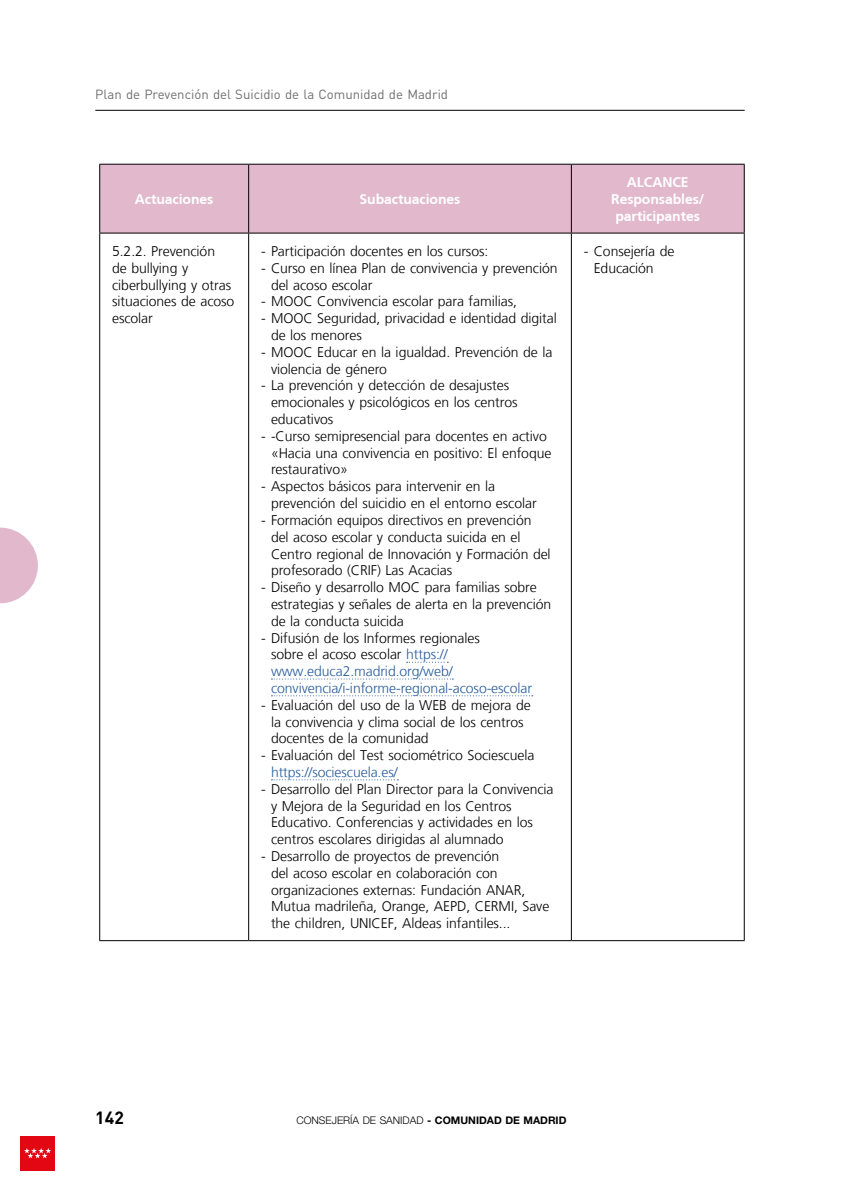
<style>
.page{position:relative;width:844px;height:1191px;background:#fff}
.page>*{position:absolute;margin:0;border:0;box-sizing:border-box;transform-origin:0 0}
.t1{font:700 17.5px "DIN Pro";color:#000}
.Tabla-texto_lineas{font:300 14px/16.8px "Frutiger LT";letter-spacing:-.005em;color:#000}
.t2{font:300 14px/16.8px "Frutiger LT";letter-spacing:-.005em;color:#275b9b}
.Tabla-cabezas{font:700 14px/16.8px "Frutiger CE";letter-spacing:-.005em;color:#fff;text-align:center}
.t3{font:13.12px "DIN Pro";color:#706f6f}
.t4{font:300 10.5px "Helvetica Neue LT Std";color:#000}
.s1{color:#000}
.s2{color:#275b9b}
.s3{font-weight:700}
</style>
<div class="page">
<hr style="left:95px;top:110px;width:649px;height:1px;background:#000">
<svg style="left:0;top:527px;width:38px;height:76px"></svg>
<div style="left:20px;top:1136px;width:35px;height:34px;background:#e30613"></div>
<svg style="left:24px;top:1148px;width:27px;height:10px"></svg>
<div style="left:100px;top:165px;width:643px;height:68px;background:#e2b8cd"></div>
<hr style="left:99px;top:164px;width:149px;height:1px;background:#000">
<hr style="left:99px;top:165px;width:1px;height:68px;background:#000">
<hr style="left:248px;top:164px;width:323px;height:1px;background:#000">
<hr style="left:248px;top:165px;width:1px;height:68px;background:#000">
<hr style="left:571px;top:164px;width:173px;height:1px;background:#000">
<hr style="left:570px;top:165px;width:1px;height:68px;background:#000">
<hr style="left:743px;top:165px;width:1px;height:68px;background:#000">
<hr style="left:99px;top:233px;width:149px;height:1px;background:#000">
<hr style="left:99px;top:233px;width:1px;height:707px;background:#000">
<hr style="left:248px;top:233px;width:323px;height:1px;background:#000">
<hr style="left:248px;top:233px;width:1px;height:707px;background:#000">
<hr style="left:571px;top:233px;width:173px;height:1px;background:#000">
<hr style="left:570px;top:233px;width:1px;height:707px;background:#000">
<hr style="left:743px;top:233px;width:1px;height:707px;background:#000">
<hr style="left:99px;top:940px;width:149px;height:1px;background:#000">
<hr style="left:248px;top:940px;width:323px;height:1px;background:#000">
<hr style="left:571px;top:940px;width:173px;height:1px;background:#000">
<svg style="left:406px;top:662px;width:42px;height:1px"></svg>
<svg style="left:271px;top:678px;width:182px;height:1px"></svg>
<svg style="left:271px;top:695px;width:261px;height:1px"></svg>
<svg style="left:271px;top:779px;width:127px;height:1px"></svg>
<p class="t3" style="left:95px;top:84px;width:354px">Plan de Prevención del Suicidio de la Comunidad de Madrid</p>
<p class="Tabla-cabezas" style="left:135px;top:190px;width:80px">Actuaciones</p>
<p class="Tabla-cabezas" style="left:359px;top:190px;width:102px">Subactuaciones</p>
<p class="Tabla-texto_lineas" style="left:112px;top:243px;width:124px">5.2.2. Prevención<br>de bullying y ciberbullying y otras situaciones de acoso escolar</p>
<p class="Tabla-texto_lineas" style="left:261px;top:243px;width:229px">- Participación docentes en los cursos:</p>
<p class="Tabla-texto_lineas" style="left:271px;top:260px;width:288px;text-indent:-10px">- Curso en línea Plan de convivencia y prevención del acoso escolar</p>
<p class="Tabla-texto_lineas" style="left:261px;top:293px;width:257px">- MOOC Convivencia escolar para familias,</p>
<p class="Tabla-texto_lineas" style="left:271px;top:310px;width:287px;text-indent:-10px">- MOOC Seguridad, privacidad e identidad digital de los menores</p>
<p class="Tabla-texto_lineas" style="left:271px;top:344px;width:283px;text-indent:-10px">- MOOC Educar en la igualdad. Prevención de la violencia de género</p>
<p class="Tabla-texto_lineas" style="left:271px;top:377px;width:248px;text-indent:-10px">- La prevención y detección de desajustes emocionales y psicológicos en los centros educativos</p>
<p class="Tabla-texto_lineas" style="left:271px;top:428px;width:282px;text-indent:-10px">- -Curso semipresencial para docentes en activo «Hacia una convivencia en positivo: El enfoque restaurativo»</p>
<p class="Tabla-texto_lineas" style="left:271px;top:478px;width:267px;text-indent:-10px">- Aspectos básicos para intervenir en la prevención del suicidio en el entorno escolar</p>
<p class="Tabla-texto_lineas" style="left:271px;top:512px;width:281px;text-indent:-10px">- Formación equipos directivos en prevención del acoso escolar y conducta suicida en el Centro regional de Innovación y Formación del profesorado (CRIF) Las Acacias</p>
<p class="Tabla-texto_lineas" style="left:271px;top:579px;width:282px;text-indent:-10px">- Diseño y desarrollo MOC para familias sobre estrategias y señales de alerta en la prevención de la conducta suicida</p>
<p class="t2" style="left:271px;top:629px;width:262px;text-indent:-10px"><span class="s1">- Difusión de los Informes regionales<br>sobre el acoso escolar</span> https:// www.educa2.madrid.org/web/ convivencia/i-informe-regional-acoso-escolar</p>
<p class="Tabla-texto_lineas" style="left:271px;top:696px;width:261px;text-indent:-10px">- Evaluación del uso de la WEB de mejora de la convivencia y clima social de los centros docentes de la comunidad</p>
<p class="Tabla-texto_lineas" style="left:271px;top:747px;width:265px;text-indent:-10px">- Evaluación del Test sociométrico Sociescuela <span class="s2">https://sociescuela.es/</span></p>
<p class="Tabla-texto_lineas" style="left:271px;top:780px;width:284px;text-indent:-10px">- Desarrollo del Plan Director para la Convivencia y Mejora de la Seguridad en los Centros Educativo. Conferencias y actividades en los centros escolares dirigidas al alumnado</p>
<p class="Tabla-texto_lineas" style="left:271px;top:848px;width:280px;text-indent:-10px">- Desarrollo de proyectos de prevención<br>del acoso escolar en colaboración con organizaciones externas: Fundación ANAR, Mutua madrileña, Orange, AEPD, CERMI, Save the children, UNICEF, Aldeas infantiles...</p>
<p class="Tabla-cabezas" style="left:611px;top:174px;width:95px">ALCANCE<br>Responsables/</p>
<p class="Tabla-cabezas" style="left:615px;top:207px;width:86px">participantes</p>
<p class="Tabla-texto_lineas" style="left:593px;top:243px;width:82px;text-indent:-10px">- Consejería de<br>Educación</p>
<p class="t1" style="left:95px;top:1103px;width:30px">142</p>
<p class="t4" style="left:296px;top:1113px;width:271px">CONSEJERÍA DE SANIDAD <span class="s3">- COMUNIDAD DE MADRID</span></p>
</div>
